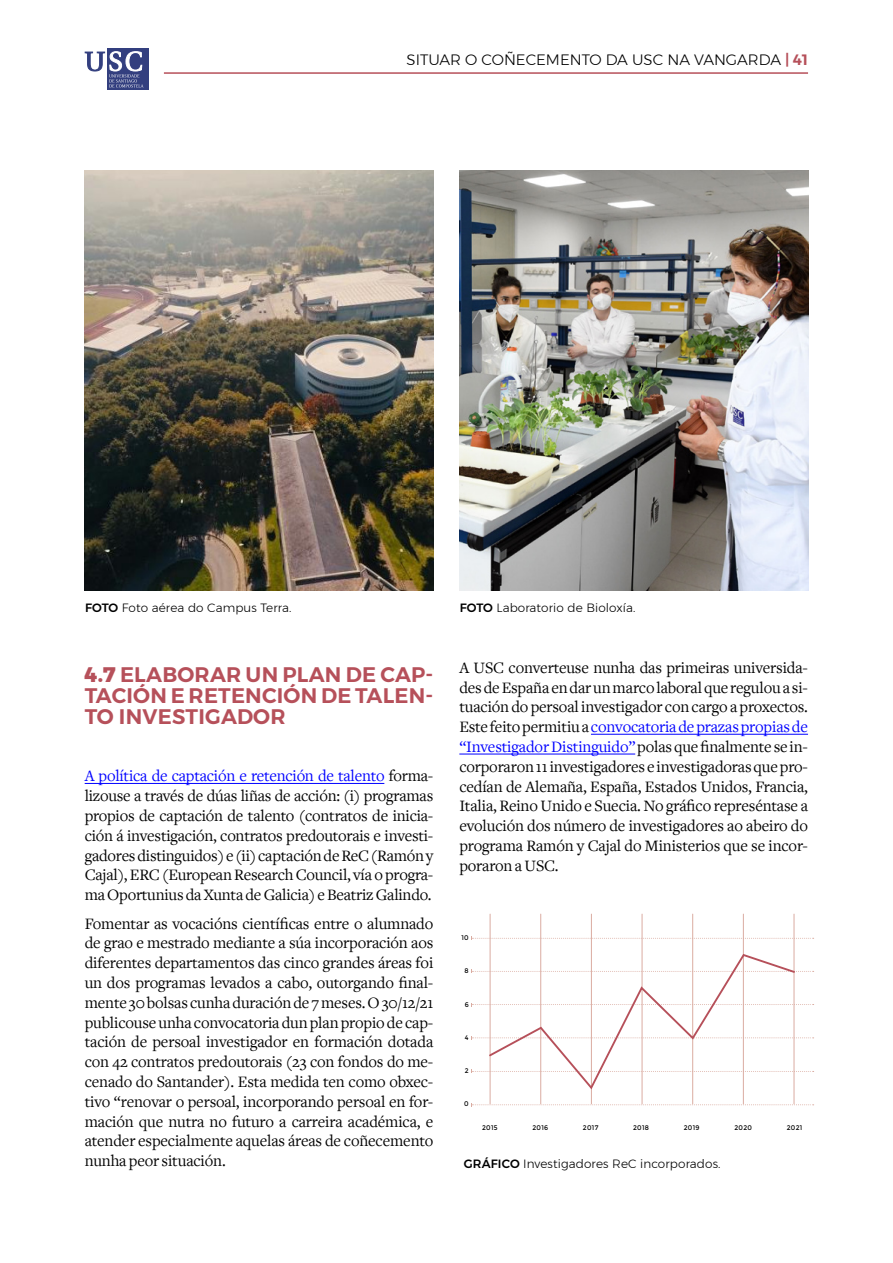
<style>
.page{position:relative;width:893px;height:1263px;background:#fff}
.page>*{position:absolute;margin:0;border:0;box-sizing:border-box;transform-origin:0 0}
.t1{font:600 21px/21px "Montserrat";letter-spacing:.01em;color:#b6505a;text-align:justify}
.t2{font:16.5px/19.8px "Freight Text";letter-spacing:-.01em;color:#000;text-align:justify}
.t3{font:300 15px "Montserrat";color:#000}
.t4{font:300 12px "Montserrat";letter-spacing:.01em;color:#000}
.t5{font:6.75px "Montserrat";letter-spacing:.05em;color:#000}
.s1{font-weight:600;color:#b6505a}
.s2{font-weight:500}
.s3{font-weight:800}
.s4{color:#00f}
</style>
<div class="page">
<div style="left:107px;top:48px;width:41px;height:42px;background:#333f7f"></div>
<svg style="left:84px;top:51px;width:59px;height:37px"></svg>
<hr style="left:164px;top:72px;width:644px;height:2px;background:#b6505a">
<hr style="left:85px;top:783px;width:299px;height:1px;background:#00f">
<hr style="left:591px;top:734px;width:217px;height:1px;background:#00f">
<hr style="left:459px;top:754px;width:176px;height:1px;background:#00f">
<img style="left:85px;top:170px;width:348px;height:420px">
<img style="left:459px;top:170px;width:349px;height:420px">
<hr style="left:490px;top:914px;width:1px;height:190px;background:#daaba0">
<hr style="left:540px;top:914px;width:1px;height:190px;background:#daaba0">
<hr style="left:591px;top:914px;width:1px;height:190px;background:#daaba0">
<hr style="left:642px;top:914px;width:1px;height:190px;background:#daaba0">
<hr style="left:692px;top:914px;width:1px;height:190px;background:#daaba0">
<hr style="left:743px;top:914px;width:1px;height:190px;background:#daaba0">
<hr style="left:794px;top:914px;width:1px;height:190px;background:#daaba0">
<svg style="left:471px;top:1103px;width:343px;height:3px"></svg>
<svg style="left:471px;top:936px;width:343px;height:4px"></svg>
<svg style="left:471px;top:953px;width:343px;height:138px"></svg>
<p class="t3" style="left:407px;top:49px;width:403px">SITUAR O COÑECEMENTO DA USC NA VANGARDA <span class="s1">| 41</span></p>
<p class="t4" style="left:85px;top:599px;width:208px"><span class="s2">FOTO</span> Foto aérea do Campus Terra.</p>
<p class="t4" style="left:460px;top:599px;width:177px"><span class="s2">FOTO</span> Laboratorio de Bioloxía.</p>
<p class="t1" style="left:85px;top:664px;width:350px"><span class="s3">4.7</span> ELABORAR UN PLAN DE CAP-TACIÓN E RETENCIÓN DE TALEN-TO INVESTIGADOR</p>
<p class="t2" style="left:85px;top:766px;width:350px"><span class="s4">A política de captación e retención de talento</span> forma&shy;lizouse a través de dúas liñas de acción: (i) programas propios de captación de talento (contratos de inicia&shy;ción á investigación, contratos predoutorais e investi&shy;gadores distinguidos) e (ii) captación de ReC (Ramón y Cajal), ERC (European Research Council, vía o progra&shy;ma Oportunius da Xunta de Galicia) e Beatriz Galindo.</p>
<p class="t2" style="left:85px;top:914px;width:350px">Fomentar as vocacións científicas entre o alumnado de grao e mestrado mediante a súa incorporación aos diferentes departamentos das cinco grandes áreas foi un dos programas levados a cabo, outorgando final&shy;mente 30 bolsas cunha duración de 7 meses. O 30/12/21 publicouse unha convocatoria dun plan propio de cap&shy;tación de persoal investigador en formación dotada con 42 contratos predoutorais (23 con fondos do me&shy;cenado do Santander). Esta medida ten como obxec&shy;tivo “renovar o persoal, incorporando persoal en for&shy;mación que nutra no futuro a carreira académica, e atender especialmente aquelas áreas de coñecemento nunha peor situación.</p>
<p class="t2" style="left:459px;top:658px;width:350px">A USC converteuse nunha das primeiras universida&shy;des de España en dar un marco laboral que regulou a si&shy;tuación do persoal investigador con cargo a proxectos.<br>Este feito permitiu a <span class="s4">convocatoria de prazas propias de “Investigador Distinguido”</span> polas que finalmente se in&shy;corporaron 11 investigadores e investigadoras que pro&shy;cedían de Alemaña, España, Estados Unidos, Francia, Italia, Reino Unido e Suecia. No gráfico represéntase a evolución dos número de investigadores ao abeiro do programa Ramón y Cajal do Ministerios que se incor&shy;poraron a USC.</p>
<p class="t5" style="left:461px;top:934px;width:9px">10</p>
<p class="t5" style="left:465px;top:967px;width:6px">8</p>
<p class="t5" style="left:465px;top:1000px;width:6px">6</p>
<p class="t5" style="left:465px;top:1033px;width:5px">4</p>
<p class="t5" style="left:465px;top:1067px;width:5px">2</p>
<p class="t5" style="left:464px;top:1100px;width:6px">0</p>
<p class="t5" style="left:482px;top:1124px;width:17px">2015</p>
<p class="t5" style="left:532px;top:1124px;width:17px">2016</p>
<p class="t5" style="left:583px;top:1124px;width:17px">2017</p>
<p class="t5" style="left:633px;top:1124px;width:17px">2018</p>
<p class="t5" style="left:684px;top:1124px;width:17px">2019</p>
<p class="t5" style="left:734px;top:1124px;width:19px">2020</p>
<p class="t5" style="left:787px;top:1124px;width:17px">2021</p>
<p class="t4" style="left:464px;top:1155px;width:258px"><span class="s2">GRÁFICO</span> Investigadores ReC incorporados.</p>
</div>
